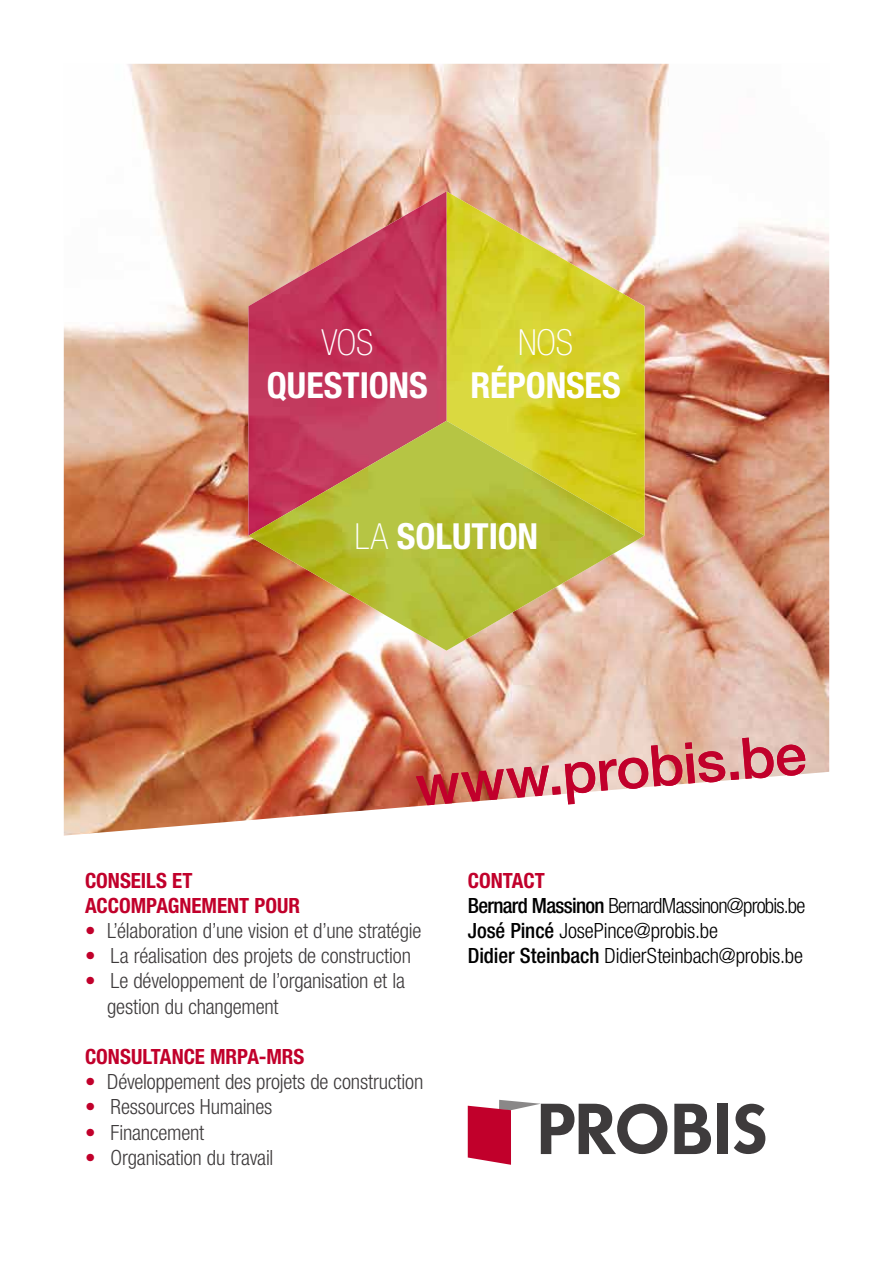
<style>
.page{position:relative;width:893px;height:1263px;background:#fff}
.page>*{position:absolute;margin:0;border:0;box-sizing:border-box;transform-origin:0 0}
.t1{font:500 57px "Helvetica Neue LT Std";color:#c1002b}
.t2{font:700 condensed 36px "Helvetica Neue LT Std";letter-spacing:-.005em;color:#fff}
.t3{font:100 condensed 36px "Helvetica Neue LT Std";letter-spacing:-.005em;color:#fff}
.t4{font:300 condensed 21px/25.2px "Helvetica Neue LT Std";letter-spacing:-.01em;color:#3e3b3c}
.t5{font:300 condensed 21px/25.2px "Helvetica Neue LT Std";letter-spacing:-.01em;color:#000}
.t6{font:700 condensed 21px/25.2px "Helvetica Neue LT Std";color:#c1002b}
.s1{font-weight:100}
.s2{font-weight:500;color:#c1002b}
.s3{font-weight:700;color:#c1002b}
.s4{font-weight:500}
</style>
<div class="page">
<img style="left:64px;top:64px;width:765px;height:702px">
<svg style="left:63px;top:766px;width:767px;height:392px"></svg>
<img style="left:248px;top:191px;width:397px;height:230px">
<img style="left:248px;top:421px;width:396px;height:230px">
<img style="left:446px;top:421px;width:199px;height:115px">
<svg style="left:674px;top:1104px;width:37px;height:50px"></svg>
<div style="left:717px;top:1104px;width:11px;height:50px;background:#3e3b3c"></div>
<svg style="left:734px;top:1104px;width:31px;height:50px"></svg>
<svg style="left:468px;top:1100px;width:199px;height:65px"></svg>
<h2 class="t3" style="left:322px;top:322px;width:53px">VOS</h2>
<h2 class="t2" style="left:267px;top:363px;width:162px">QUESTIONS</h2>
<h2 class="t3" style="left:518px;top:322px;width:57px">NOS</h2>
<h2 class="t2" style="left:470px;top:363px;width:152px">RÉPONSES</h2>
<h2 class="t2" style="left:355px;top:514px;width:185px"><span class="s1">LA</span> SOLUTION</h2>
<h1 class="t1" style="left:413px;top:753px;width:393px;rotate:-5deg">www.probis.be</h1>
<p class="t6" style="left:85px;top:867px;width:217px">CONSEILS ET<br>ACCOMPAGNEMENT POUR</p>
<p class="t4" style="left:85px;top:918px;width:338px"><span class="s2">•</span> L’élaboration d’une vision et d’une stratégie</p>
<p class="t4" style="left:85px;top:943px;width:327px"><span class="s2">•</span> La réalisation des projets de construction</p>
<p class="t4" style="left:107px;top:968px;width:299px;text-indent:-22px"><span class="s2">•</span> Le développement de l’organisation et la gestion du changement</p>
<p class="t6" style="left:85px;top:1044px;width:221px">CONSULTANCE MRPA-MRS</p>
<p class="t4" style="left:85px;top:1069px;width:340px"><span class="s2">•</span> Développement des projets de construction</p>
<p class="t4" style="left:85px;top:1094px;width:189px"><span class="s2">•</span> Ressources Humaines</p>
<p class="t4" style="left:85px;top:1119px;width:121px"><span class="s2">•</span> Financement</p>
<p class="t4" style="left:85px;top:1144px;width:190px"><span class="s2">•</span> Organisation du travail</p>
<p class="t5" style="left:468px;top:867px;width:339px"><span class="s3">CONTACT<br></span><span class="s4">Bernard Massinon</span> BernardMassinon@probis.be <span class="s4">José Pincé</span> JosePince@probis.be<br><span class="s4">Didier Steinbach</span> DidierSteinbach@probis.be</p>
</div>
